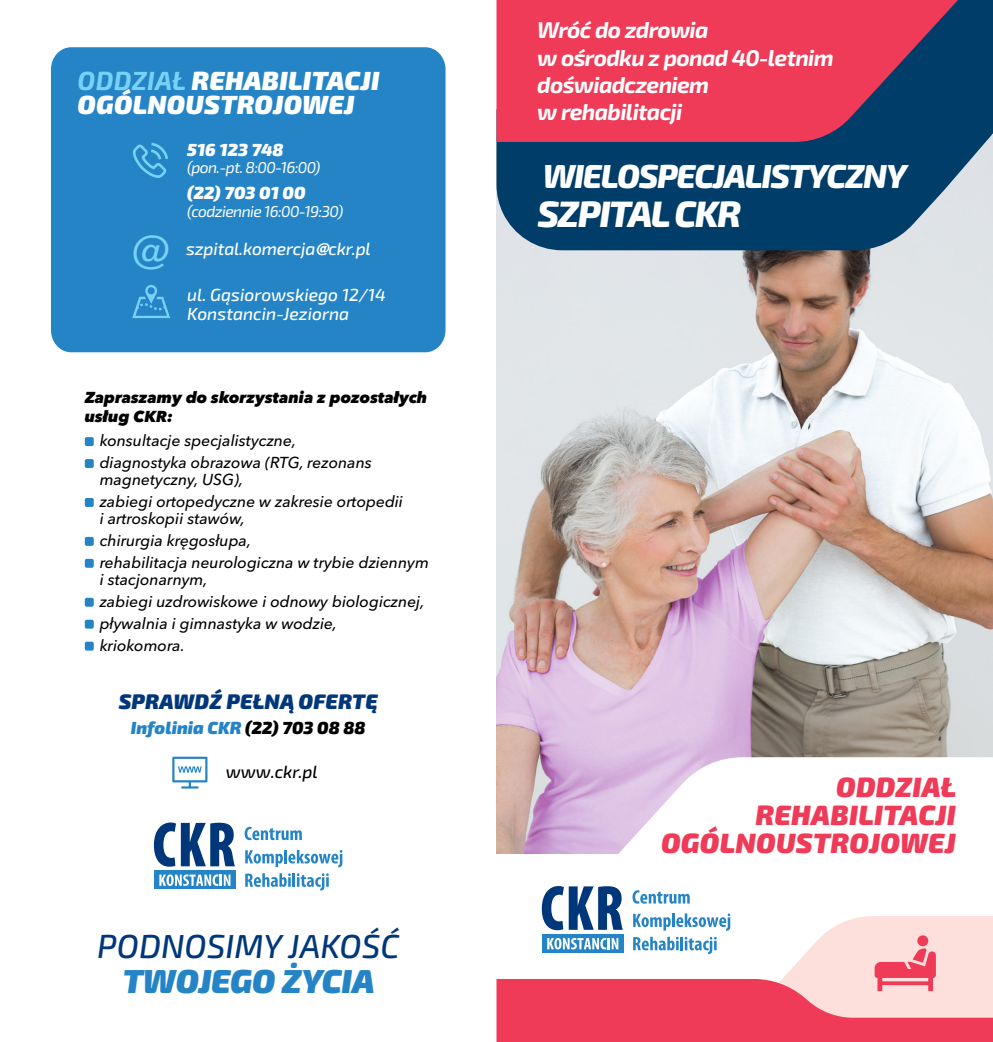
<style>
.page{position:relative;width:993px;height:1042px;background:#fff}
.page>*{position:absolute;margin:0;border:0;box-sizing:border-box;transform-origin:0 0}
.t1{font:700 40.07px "News Gothic BT";color:#78d2f7;scale:.96 1}
.t2{font:italic 800 36.75px "Exo 2";letter-spacing:-.04em;color:#fff}
.t3{font:italic 800 33.25px "Exo 2";letter-spacing:-.04em;color:#fff}
.t4{font:italic 500 33.25px "Exo 2";color:#00377b}
.t5{font:italic 900 33.25px "Exo 2";color:#2484c6}
.t6{font:italic 900 28px/28.2px "Exo 2";letter-spacing:.01em;color:#ef3b58;text-align:right}
.t7{font:italic 900 26.25px/24.5px "Exo 2";letter-spacing:.01em;color:#fff}
.t8{font:italic 700 22.75px/27.3px "Exo 2";letter-spacing:-.03em;color:#fff}
.t9{font:italic 900 21px "Exo 2";letter-spacing:.01em;color:#00377b}
.t10{font:italic 500 17.5px/19.2px "Exo 2";color:#fff}
.t11{font:italic 900 17.5px "Exo 2";color:#2484c6}
.t12{font:italic 900 17.5px "Exo 2";color:#fff}
.t13{font:italic 500 17.5px "Exo 2";color:#000}
.t14{font:italic 500 15.75px/21.9px "Avenir Next LT Pro";color:#000}
.t15{font:italic 800 15.75px/18.9px "Avenir Next LT Pro";color:#000}
.t16{font:italic 15.75px "Exo 2";letter-spacing:-.04em;color:#fff}
.s1{font-weight:700;color:#78d2f7}
.s2{font-family:"Franklin Gothic";font-weight:800}
.s3{color:#000}
</style>
<div class="page">
<div style="left:51px;top:47px;width:394px;height:305px;background:#2484c6;border-radius:21px"></div>
<img style="left:496px;top:250px;width:496px;height:603px">
<svg style="left:496px;top:0;width:496px;height:250px;background:#1c5177"></svg>
<svg style="left:496px;top:0;width:485px;height:142px;background:#c23b5b"></svg>
<svg style="left:559px;top:757px;width:433px;height:97px"></svg>
<svg style="left:172px;top:757px;width:35px;height:31px"></svg>
<div style="left:154px;top:870px;width:82px;height:19px;background:#2484c6"></div>
<svg style="left:154px;top:822px;width:81px;height:44px"></svg>
<svg style="left:159px;top:874px;width:71px;height:12px"></svg>
<svg style="left:244px;top:827px;width:58px;height:13px"></svg>
<svg style="left:245px;top:850px;width:97px;height:17px"></svg>
<svg style="left:245px;top:873px;width:46px;height:14px"></svg>
<hr style="left:292px;top:873px;width:3px;height:14px;background:#2484c6">
<svg style="left:297px;top:873px;width:32px;height:17px"></svg>
<svg style="left:496px;top:886px;width:496px;height:156px"></svg>
<svg style="left:133px;top:142px;width:35px;height:36px"></svg>
<svg style="left:132px;top:285px;width:38px;height:33px"></svg>
<div style="left:85px;top:437px;width:9px;height:9px;background:#2484c6;border-radius:2px"></div>
<div style="left:85px;top:459px;width:9px;height:9px;background:#2484c6;border-radius:2px"></div>
<div style="left:85px;top:498px;width:9px;height:9px;background:#2484c6;border-radius:2px"></div>
<div style="left:85px;top:537px;width:9px;height:9px;background:#2484c6;border-radius:2px"></div>
<div style="left:85px;top:559px;width:9px;height:9px;background:#2484c6;border-radius:2px"></div>
<div style="left:85px;top:598px;width:9px;height:9px;background:#2484c6;border-radius:2px"></div>
<div style="left:85px;top:620px;width:9px;height:9px;background:#2484c6;border-radius:2px"></div>
<div style="left:85px;top:641px;width:9px;height:9px;background:#2484c6;border-radius:2px"></div>
<h3 class="t7" style="left:78px;top:66px;width:303px"><span class="s1">Oddział</span> REHABILITACJI<br>OGÓLNOUSTROJOWEJ</h3>
<h1 class="t1" style="left:132px;top:225px;width:42px">@</h1>
<p class="t12" style="left:187px;top:136px;width:98px">516 123 748</p>
<p class="t16" style="left:187px;top:157px;width:135px">(pon.-pt. 8:00-16:00)</p>
<p class="t12" style="left:187px;top:179px;width:120px">(22) 703 01 00</p>
<p class="t16" style="left:187px;top:200px;width:157px">(codziennie 16:00-19:30)</p>
<p class="t10" style="left:186px;top:238px;width:186px">szpital.komercja<span class="s2">@</span>ckr.pl</p>
<p class="t10" style="left:187px;top:284px;width:200px">ul. Gąsiorowskiego 12/14<br>Konstancin-Jeziorna</p>
<p class="t15" style="left:85px;top:388px;width:344px">Zapraszamy do skorzystania z pozostałych usług CKR:</p>
<p class="t14" style="left:100px;top:429px;width:274px">konsultacje specjalistyczne, diagnostyka obrazowa (RTG, rezonans</p>
<p class="t14" style="left:100px;top:468px;width:305px">magnetyczny, USG),<br>zabiegi ortopedyczne w zakresie ortopedii</p>
<p class="t14" style="left:100px;top:507px;width:331px">i artroskopii stawów,<br>chirurgia kręgosłupa,<br>rehabilitacja neurologiczna w trybie dziennym</p>
<p class="t14" style="left:100px;top:568px;width:326px">i stacjonarnym,<br>zabiegi uzdrowiskowe i odnowy biologicznej, pływalnia i gimnastyka w wodzie, kriokomora.</p>
<h3 class="t9" style="left:119px;top:685px;width:260px">SPRAWDŹ PEŁNĄ OFERTĘ</h3>
<p class="t11" style="left:131px;top:714px;width:236px">INFOLINIA CKR <span class="s3">(22) 703 08 88</span></p>
<p class="t13" style="left:226px;top:759px;width:93px">www.ckr.pl</p>
<h3 class="t4" style="left:97px;top:923px;width:303px">PODNOSIMY JAKOŚĆ</h3>
<h3 class="t5" style="left:123px;top:954px;width:218px">TWOJEG O ŻYCIA</h3>
<h3 class="t8" style="left:537px;top:15px;width:298px">Wróć do zdrowia<br>w ośrodku z ponad 40-letnim doświadczeniem<br>w rehabilitacji</h3>
<h3 class="t3" style="left:542px;top:151px;width:365px">WIELOSPECJALISTYCZNY</h3>
<h2 class="t2" style="left:537px;top:185px;width:205px">SZPITAL CKR</h2>
<h3 class="t6" style="left:660px;top:771px;width:297px">ODDZIAŁ<br>REHABILITACJI<br>OGÓLNOUSTROJOWEJ</h3>
</div>
